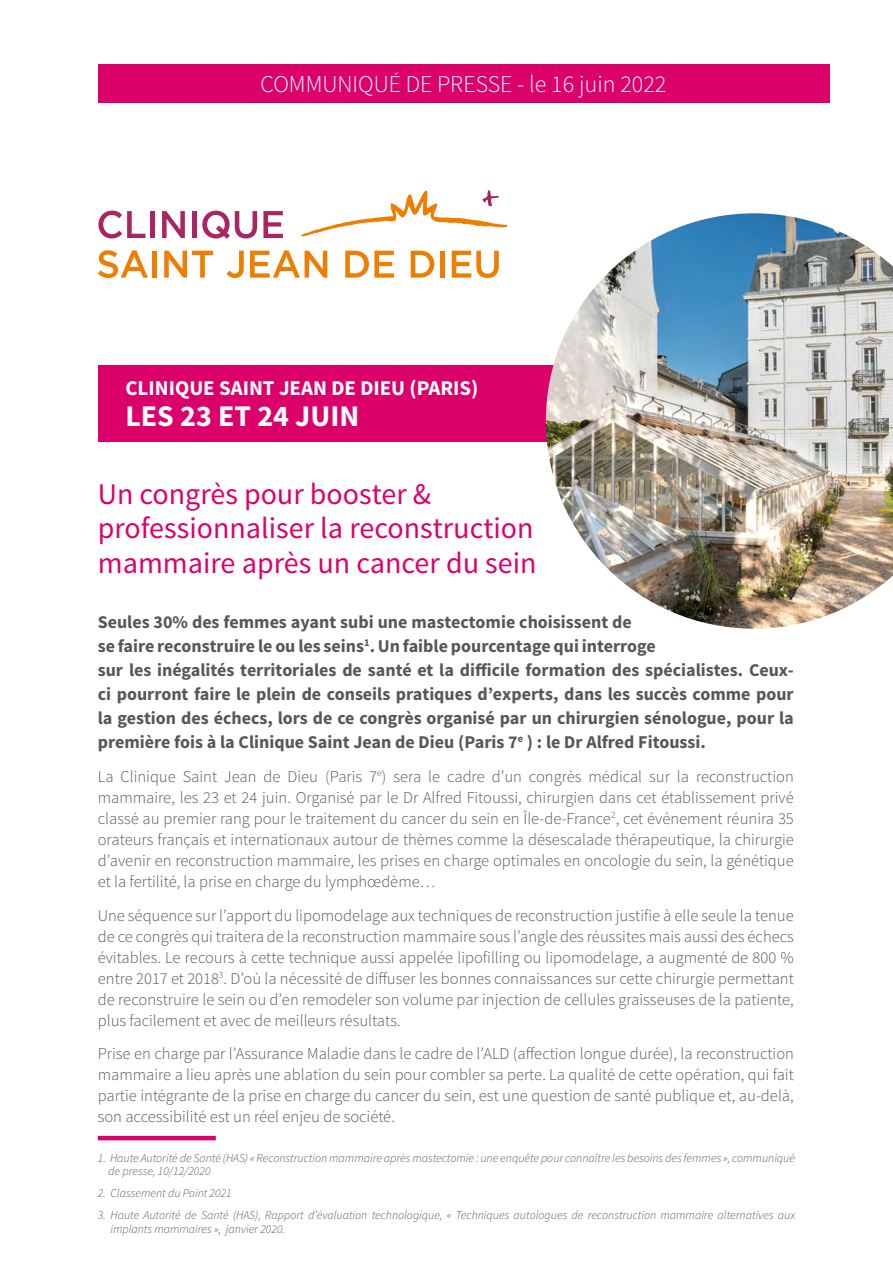
<style>
.page{position:relative;width:893px;height:1263px;background:#fff}
.page>*{position:absolute;margin:0;border:0;box-sizing:border-box;transform-origin:0 0}
.t1{font:30px/34.5px "Source Sans Pro";color:#dc006b}
.t2{font:700 30px "Source Sans Pro";color:#fff}
.t3{font:300 24px "Source Sans Pro";color:#fff}
.t4{font:700 21px "Source Sans Pro";color:#fff}
.t5{font:700 18px/24px "Source Sans Pro";color:#575756}
.t6{font:300 16.5px/21px "Source Sans Pro";color:#575756;text-align:justify}
.t7{font:italic 300 12px/13.5px "Source Sans Pro";color:#575756}
</style>
<div class="page">
<svg style="left:98px;top:211px;width:47px;height:27px"></svg>
<div style="left:150px;top:211px;width:5px;height:27px;background:#aa2662"></div>
<svg style="left:162px;top:211px;width:23px;height:27px"></svg>
<hr style="left:192px;top:211px;width:4px;height:27px;background:#aa2662">
<svg style="left:202px;top:211px;width:55px;height:28px"></svg>
<svg style="left:263px;top:211px;width:20px;height:27px"></svg>
<svg style="left:98px;top:250px;width:50px;height:28px"></svg>
<hr style="left:153px;top:251px;width:4px;height:27px;background:#ef7d00">
<svg style="left:164px;top:251px;width:49px;height:27px"></svg>
<svg style="left:227px;top:251px;width:17px;height:27px"></svg>
<svg style="left:250px;top:250px;width:77px;height:28px"></svg>
<svg style="left:345px;top:251px;width:49px;height:27px"></svg>
<svg style="left:411px;top:251px;width:23px;height:27px"></svg>
<div style="left:440px;top:251px;width:5px;height:27px;background:#ef7d00"></div>
<svg style="left:452px;top:251px;width:47px;height:27px"></svg>
<svg style="left:301px;top:190px;width:206px;height:46px"></svg>
<div style="left:98px;top:365px;width:594px;height:77px;background:#dc006b"></div>
<div style="left:98px;top:64px;width:731px;height:39px;background:#dc006b"></div>
<img style="left:546px;top:213px;width:347px;height:416px">
<hr style="left:98px;top:1136px;width:118px;height:4px;background:#dc006b">
<h2 class="t3" style="left:261px;top:70px;width:407px">COMMUNIQUÉ DE PRESSE - le 16 juin 2022</h2>
<p class="t4" style="left:125px;top:374px;width:354px">CLINIQUE SAINT JEAN DE DIEU (PARIS)</p>
<h1 class="t2" style="left:125px;top:397px;width:235px">LES 23 ET 24 JUIN</h1>
<h1 class="t1" style="left:98px;top:477px;width:440px">Un congrès pour booster &amp; professionnaliser la reconstruction mammaire après un cancer du sein</h1>
<p class="t5" style="left:98px;top:611px;width:698px">Seules 30% des femmes ayant subi une mastectomie choisissent de<br>se faire reconstruire le ou les seins<sup>1</sup>. Un faible pourcentage qui interroge<br>sur les inégalités territoriales de santé et la difficile formation des spécialistes. Ceux&shy;ci pourront faire le plein de conseils pratiques d’experts, dans les succès comme pour la gestion des échecs, lors de ce congrès organisé par un chirurgien sénologue, pour la première fois à la Clinique Saint Jean de Dieu (Paris 7<sup>e</sup> ) : le Dr Alfred Fitoussi.</p>
<p class="t6" style="left:98px;top:766px;width:698px">La Clinique Saint Jean de Dieu (Paris 7<sup>e</sup>) sera le cadre d’un congrès médical sur la reconstruction mammaire, les 23 et 24 juin. Organisé par le Dr Alfred Fitoussi, chirurgien dans cet établissement privé classé au premier rang pour le traitement du cancer du sein en Île-de-France<sup>2</sup>, cet événement réunira 35 orateurs français et internationaux autour de thèmes comme la désescalade thérapeutique, la chirurgie d’avenir en reconstruction mammaire, les prises en charge optimales en oncologie du sein, la génétique et la fertilité, la prise en charge du lymphœdème…</p>
<p class="t6" style="left:98px;top:905px;width:698px">Une séquence sur l’apport du lipomodelage aux techniques de reconstruction justifie à elle seule la tenue de ce congrès qui traitera de la reconstruction mammaire sous l’angle des réussites mais aussi des échecs évitables. Le recours à cette technique aussi appelée lipofilling ou lipomodelage, a augmenté de 800 % entre 2017 et 2018<sup>3</sup>. D’où la nécessité de diffuser les bonnes connaissances sur cette chirurgie permettant de reconstruire le sein ou d’en remodeler son volume par injection de cellules graisseuses de la patiente, plus facilement et avec de meilleurs résultats.</p>
<p class="t6" style="left:98px;top:1043px;width:698px">Prise en charge par l’Assurance Maladie dans le cadre de l’ALD (affection longue durée), la reconstruction mammaire a lieu après une ablation du sein pour combler sa perte. La qualité de cette opération, qui fait partie intégrante de la prise en charge du cancer du sein, est une question de santé publique et, au-delà, son accessibilité est un réel enjeu de société.</p>
<p class="t7" style="left:108px;top:1151px;width:688px;text-indent:-10px">1. Haute Autorité de Santé (HAS) « Reconstruction mammaire après mastectomie : une enquête pour connaître les besoins des femmes », communiqué de presse, 10/12/2020</p>
<p class="t7" style="left:98px;top:1187px;width:136px">2. Classement du Point 2021</p>
<p class="t7" style="left:110px;top:1209px;width:686px;text-indent:-13px">3. Haute Autorité de Santé (HAS), Rapport d’évaluation technologique, « Techniques autologues de reconstruction mammaire alternatives aux implants mammaires », janvier 2020.</p>
</div>
